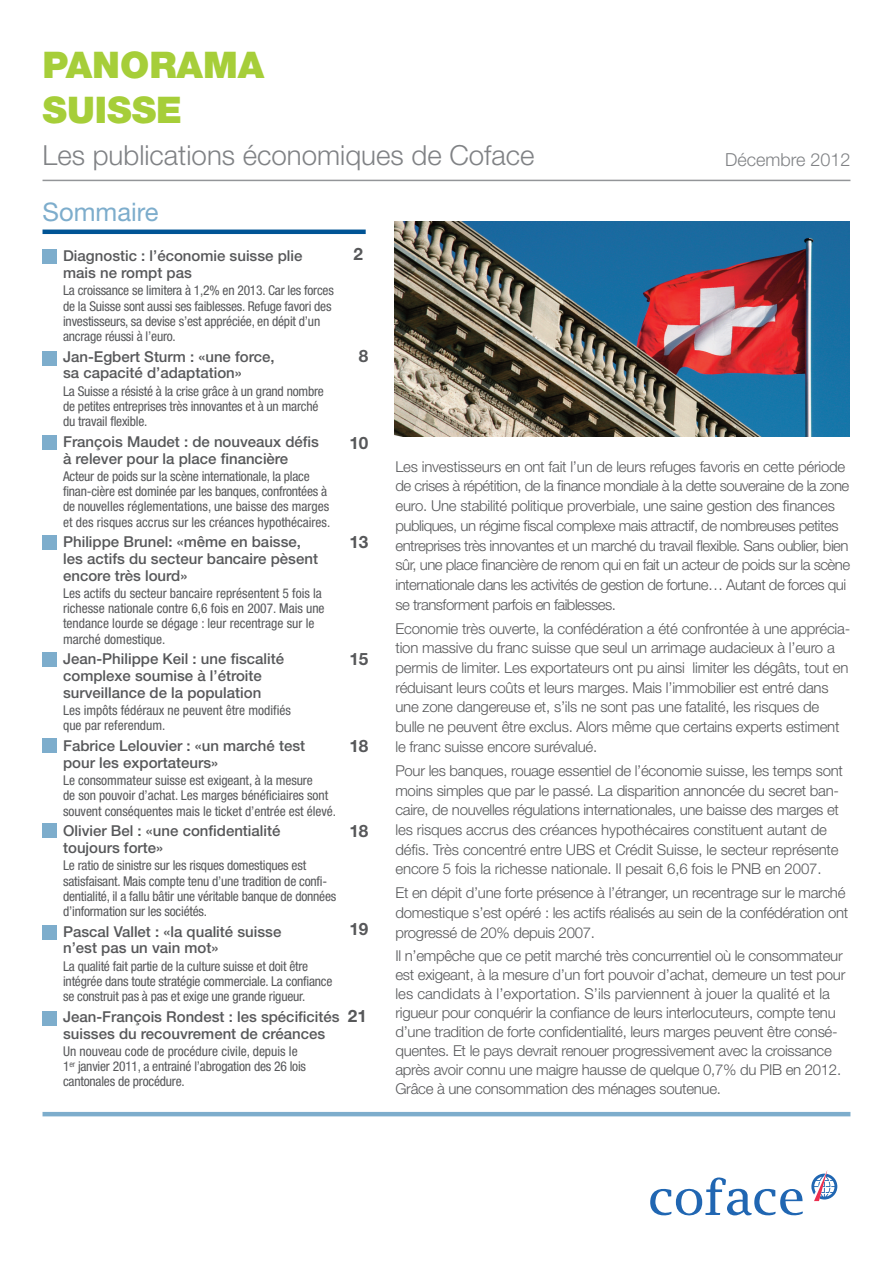
<style>
.page{position:relative;width:893px;height:1263px;background:#fff}
.page>*{position:absolute;margin:0;border:0;box-sizing:border-box;transform-origin:0 0}
.t1{font:900 36.75px/44.1px "Helvetica Neue LT Std";color:#a6ce39}
.t2{font:300 27.6px "Helvetica Neue LT Std";color:#808285}
.t3{font:25.5px "Helvetica Neue LT Std";color:#7dadcc}
.t4{font:300 18px "Helvetica Neue LT Std";color:#808285}
.t5{font:700 17.1px "Helvetica Neue LT Std";color:#57585a}
.t6{font:300 15px/19.6px "Helvetica Neue LT Std";letter-spacing:-.02em;color:#57585a}
.t7{font:500 15px/16.6px "Helvetica Neue LT Std";color:#57585a}
.t8{font:condensed 13.5px/15.1px "Helvetica Neue";letter-spacing:-.015em;color:#57585a}
</style>
<div class="page">
<img style="left:395px;top:222px;width:455px;height:215px">
<div style="left:43px;top:250px;width:14px;height:14px;background:#7dadcc"></div>
<div style="left:43px;top:351px;width:14px;height:14px;background:#7dadcc"></div>
<div style="left:43px;top:435px;width:14px;height:14px;background:#7dadcc"></div>
<div style="left:43px;top:536px;width:14px;height:14px;background:#7dadcc"></div>
<div style="left:43px;top:653px;width:14px;height:14px;background:#7dadcc"></div>
<div style="left:43px;top:738px;width:14px;height:14px;background:#7dadcc"></div>
<div style="left:43px;top:824px;width:14px;height:14px;background:#7dadcc"></div>
<div style="left:43px;top:926px;width:14px;height:14px;background:#7dadcc"></div>
<div style="left:43px;top:1011px;width:14px;height:14px;background:#7dadcc"></div>
<hr style="left:43px;top:230px;width:323px;height:4px;background:#005495">
<hr style="left:43px;top:180px;width:807px;height:1px;background:#939598">
<svg style="left:650px;top:1177px;width:153px;height:39px"></svg>
<svg style="left:811px;top:1170px;width:26px;height:31px"></svg>
<hr style="left:43px;top:1112px;width:807px;height:4px;background:#7dadcc">
<h1 class="t1" style="left:43px;top:46px;width:223px">PANORAMA<br>SUISSE</h1>
<h2 class="t2" style="left:43px;top:145px;width:493px">Les publications économiques de Coface</h2>
<p class="t4" style="left:725px;top:153px;width:127px">Décembre 2012</p>
<h3 class="t3" style="left:43px;top:203px;width:118px">Sommaire</h3>
<p class="t7" style="left:63px;top:249px;width:241px">Diagnostic : l’économie suisse plie mais ne rompt pas</p>
<p class="t8" style="left:63px;top:284px;width:272px">La croissance se limitera à 1,2% en 2013. Car les forces de la Suisse sont aussi ses faiblesses. Refuge favori des investisseurs, sa devise s’est appréciée, en dépit d’un ancrage réussi à l’euro.</p>
<p class="t7" style="left:63px;top:350px;width:213px">Jan-Egbert Sturm : «une force, sa capacité d’adaptation»</p>
<p class="t8" style="left:63px;top:385px;width:262px">La Suisse a résisté à la crise grâce à un grand nombre de petites entreprises très innovantes et à un marché du travail flexible.</p>
<p class="t7" style="left:63px;top:435px;width:257px">François Maudet : de nouveaux défis à relever pour la place financière</p>
<p class="t8" style="left:63px;top:470px;width:269px">Acteur de poids sur la scène internationale, la place finan-cière est dominée par les banques, confrontées à de nouvelles réglementations, une baisse des marges et des risques accrus sur les créances hypothécaires.</p>
<p class="t7" style="left:63px;top:535px;width:256px">Philippe Brunel: «même en baisse, les actifs du secteur bancaire pèsent encore très lourd»</p>
<p class="t8" style="left:63px;top:587px;width:263px">Les actifs du secteur bancaire représentent 5 fois la richesse nationale contre 6,6 fois en 2007. Mais une tendance lourde se dégage : leur recentrage sur le marché domestique.</p>
<p class="t7" style="left:63px;top:652px;width:222px">Jean-Philippe Keil : une fiscalité complexe soumise à l’étroite surveillance de la population</p>
<p class="t8" style="left:63px;top:704px;width:229px">Les impôts fédéraux ne peuvent être modifiés que par referendum.</p>
<p class="t7" style="left:63px;top:739px;width:244px">Fabrice Lelouvier : «un marché test pour les exportateurs»</p>
<p class="t8" style="left:63px;top:774px;width:274px">Le consommateur suisse est exigeant, à la mesure<br>de son pouvoir d’achat. Les marges bénéficiaires sont souvent conséquentes mais le ticket d’entrée est élevé.</p>
<p class="t7" style="left:63px;top:824px;width:219px">Olivier Bel : «une confidentialité toujours forte»</p>
<p class="t8" style="left:63px;top:859px;width:275px">Le ratio de sinistre sur les risques domestiques est satisfaisant. Mais compte tenu d’une tradition de confi&shy;dentialité, il a fallu bâtir une véritable banque de données d’information sur les sociétés.</p>
<p class="t7" style="left:63px;top:924px;width:220px">Pascal Vallet : «la qualité suisse n’est pas un vain mot»</p>
<p class="t8" style="left:63px;top:959px;width:271px">La qualité fait partie de la culture suisse et doit être intégrée dans toute stratégie commerciale. La confiance se construit pas à pas et exige une grande rigueur.</p>
<p class="t7" style="left:63px;top:1010px;width:278px">Jean-François Rondest : les spécificités suisses du recouvrement de créances</p>
<p class="t8" style="left:63px;top:1045px;width:244px">Un nouveau code de procédure civile, depuis le<br>1<sup>er</sup> janvier 2011, a entrainé l’abrogation des 26 lois cantonales de procédure.</p>
<p class="t5" style="left:353px;top:248px;width:11px">2</p>
<p class="t5" style="left:359px;top:350px;width:11px">8</p>
<p class="t5" style="left:349px;top:437px;width:20px">10</p>
<p class="t5" style="left:349px;top:536px;width:20px">13</p>
<p class="t5" style="left:349px;top:653px;width:20px">15</p>
<p class="t5" style="left:349px;top:740px;width:20px">18</p>
<p class="t5" style="left:349px;top:825px;width:20px">18</p>
<p class="t5" style="left:349px;top:923px;width:20px">19</p>
<p class="t5" style="left:348px;top:1010px;width:20px">21</p>
<p class="t6" style="left:395px;top:458px;width:456px">Les investisseurs en ont fait l’un de leurs refuges favoris en cette période de crises à répétition, de la finance mondiale à la dette souveraine de la zone euro. Une stabilité politique proverbiale, une saine gestion des finances publiques, un régime fiscal complexe mais attractif, de nombreuses petites entreprises très innovantes et un marché du travail flexible. Sans oublier, bien sûr, une place financière de renom qui en fait un acteur de poids sur la scène internationale dans les activités de gestion de fortune… Autant de forces qui se transforment parfois en faiblesses.</p>
<p class="t6" style="left:395px;top:620px;width:456px">Economie très ouverte, la confédération a été confrontée à une apprécia&shy;tion massive du franc suisse que seul un arrimage audacieux à l’euro a permis de limiter. Les exportateurs ont pu ainsi limiter les dégâts, tout en réduisant leurs coûts et leurs marges. Mais l’immobilier est entré dans une zone dangereuse et, s’ils ne sont pas une fatalité, les risques de bulle ne peuvent être exclus. Alors même que certains experts estiment le franc suisse encore surévalué.</p>
<p class="t6" style="left:395px;top:762px;width:449px">Pour les banques, rouage essentiel de l’économie suisse, les temps sont moins simples que par le passé. La disparition annoncée du secret ban&shy;caire, de nouvelles régulations internationales, une baisse des marges et les risques accrus des créances hypothécaires constituent autant de défis. Très concentré entre UBS et Crédit Suisse, le secteur représente encore 5 fois la richesse nationale. Il pesait 6,6 fois le PNB en 2007.</p>
<p class="t6" style="left:395px;top:885px;width:454px">Et en dépit d’une forte présence à l’étranger, un recentrage sur le marché domestique s’est opéré : les actifs réalisés au sein de la confédération ont progressé de 20% depuis 2007.</p>
<p class="t6" style="left:395px;top:948px;width:451px;line-height:18.9px">Il n’empêche que ce petit marché très concurrentiel où le consommateur est exigeant, à la mesure d’un fort pouvoir d’achat, demeure un test pour les candidats à l’exportation. S’ils parviennent à jouer la qualité et la rigueur pour conquérir la confiance de leurs interlocuteurs, compte tenu d’une tradition de forte confidentialité, leurs marges peuvent être consé&shy;quentes. Et le pays devrait renouer progressivement avec la croissance après avoir connu une maigre hausse de quelque 0,7% du PIB en 2012.<br>Grâce à une consommation des ménages soutenue.</p>
</div>
